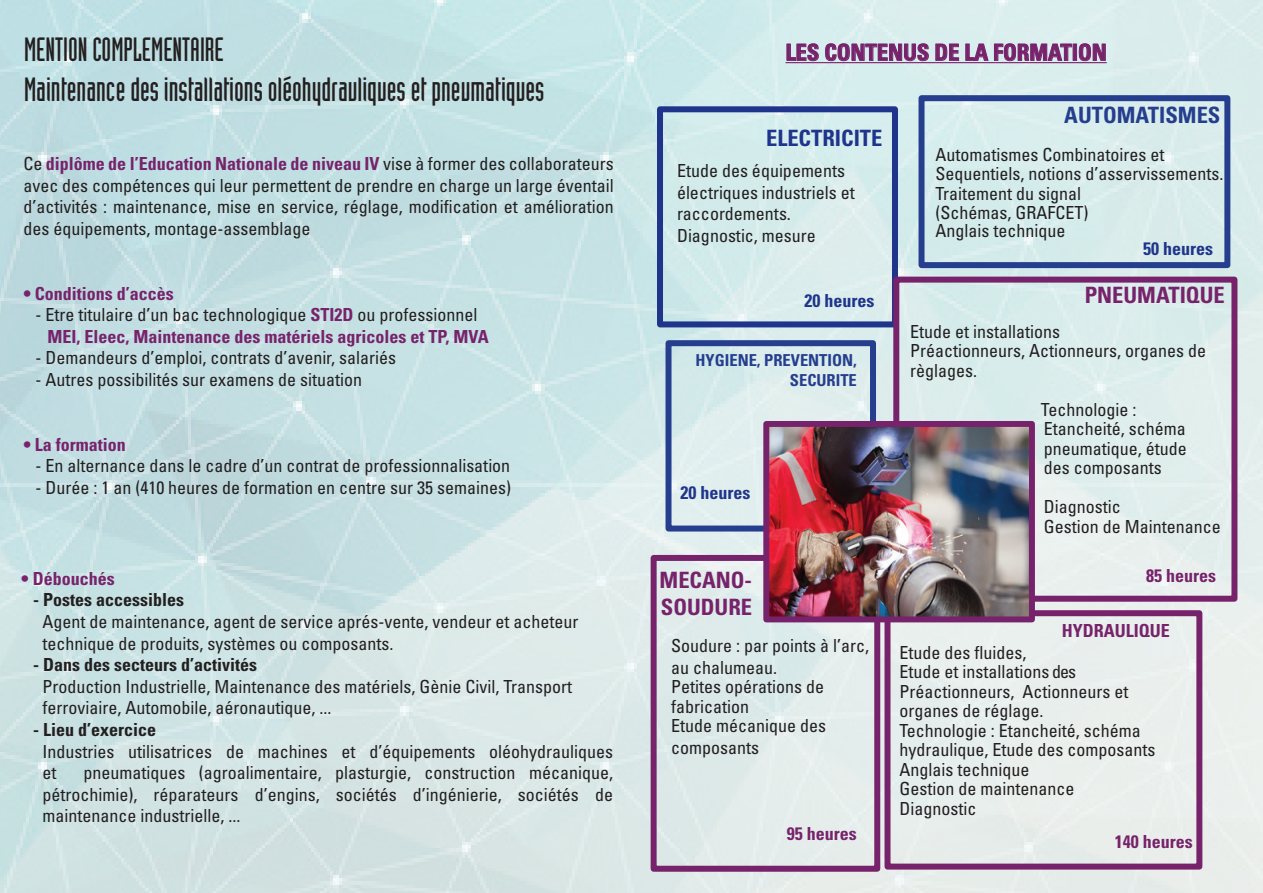
<style>
.page{position:relative;width:1263px;height:893px;background:#fff}
.page>*{position:absolute;margin:0;border:0;box-sizing:border-box;transform-origin:0 0}
.t1{font:33px/39.6px "Industria Solid";color:#231f20}
.t2{font:700 condensed 22.5px/27px "Univers";color:#77236b}
.t3{font:700 condensed 22.5px "Univers";color:#253f8e}
.t4{font:700 condensed 22.5px "Univers";color:#1e358b}
.t5{font:condensed 18px/19.5px "Univers";color:#231f20}
.t6{font:700 condensed 18px/21.6px "Univers";color:#77236b}
.t7{font:700 condensed 18px "Univers";color:#231f20}
.t8{font:700 condensed 18px "Univers";color:#1e358b}
.t9{font:700 condensed 16.5px/19.8px "Univers";color:#253f8e;text-align:right}
.s1{font-weight:700;color:#77236b}
.s2{font-weight:400;color:#231f20}
</style>
<div class="page">
<img style="left:0;top:0;width:1263px;height:893px">
<div style="left:657px;top:106px;width:241px;height:221px;border:6px solid #1e358b"></div>
<div style="left:884px;top:610px;width:318px;height:260px;border:6px solid #77236b"></div>
<div style="left:651px;top:555px;width:229px;height:317px;border:6px solid #77236b"></div>
<div style="left:665px;top:340px;width:211px;height:191px;border:6px solid #253f8e"></div>
<div style="left:918px;top:95px;width:312px;height:173px;border:6px solid #253f8e"></div>
<hr style="left:785px;top:62px;width:322px;height:1px;background:#77236b">
<svg style="left:786px;top:43px;width:33px;height:18px"></svg>
<svg style="left:825px;top:43px;width:104px;height:18px;background:#b8aac2"></svg>
<svg style="left:935px;top:43px;width:24px;height:18px"></svg>
<svg style="left:965px;top:43px;width:107px;height:18px;background:#bbafc5"></svg>
<svg style="left:1078px;top:43px;width:28px;height:18px"></svg>
<div style="left:893px;top:277px;width:344px;height:325px;border:6px solid #77236b"></div>
<img style="left:770px;top:428px;width:258px;height:187px">
<div style="left:763px;top:421px;width:272px;height:201px;border:6px solid #77236b"></div>
<h1 class="t1" style="left:24px;top:29px;width:522px">MENTION COMPLEMENTAIRE<br>Maintenance des installations oléohydrauliques et pneumatiques</h1>
<p class="t5" style="left:23px;top:152px;width:592px;line-height:21.6px;text-align:justify">Ce <span class="s1">diplôme de l’Education Nationale de niveau IV</span> vise à former des collaborateurs avec des compétences qui leur permettent de prendre en charge un large éventail d’activités : maintenance, mise en service, réglage, modification et amélioration des équipements, montage-assemblage</p>
<p class="t6" style="left:23px;top:282px;width:152px">• Conditions d’accès</p>
<p class="t6" style="left:47px;top:304px;width:443px;text-indent:-12px"><span class="s2">- Etre titulaire d’un bac technologique</span> STI2D <span class="s2">ou professionnel<br></span>MEI, Eleec, Maintenance des matériels agricoles et TP, MVA</p>
<p class="t5" style="left:35px;top:348px;width:362px">- Demandeurs d’emploi, contrats d’avenir, salariés</p>
<p class="t5" style="left:35px;top:370px;width:328px">- Autres possibilités sur examens de situation</p>
<p class="t6" style="left:23px;top:433px;width:104px">• La formation</p>
<p class="t5" style="left:35px;top:456px;width:476px">- En alternance dans le cadre d’un contrat de professionnalisation</p>
<p class="t5" style="left:35px;top:478px;width:477px">- Durée : 1 an (410 heures de formation en centre sur 35 semaines)</p>
<p class="t6" style="left:21px;top:568px;width:95px">• Débouchés</p>
<p class="t7" style="left:33px;top:589px;width:152px">- Postes accessibles</p>
<p class="t5" style="left:43px;top:611px;width:537px;line-height:21.6px">Agent de maintenance, agent de service aprés-vente, vendeur et acheteur technique de produits, systèmes ou composants.</p>
<p class="t7" style="left:33px;top:654px;width:225px">- Dans des secteurs d’activités</p>
<p class="t5" style="left:43px;top:675px;width:531px;line-height:21.6px">Production Industrielle, Maintenance des matériels, Gènie Civil, Transport ferroviaire, Automobile, aéronautique, ...</p>
<p class="t7" style="left:33px;top:719px;width:124px">- Lieu d’exercice</p>
<p class="t5" style="left:43px;top:740px;width:572px;line-height:21.6px">Industries utilisatrices de machines et d’équipements oléohydrauliques et</p>
<p class="t5" style="left:43px;top:762px;width:572px;line-height:21.6px;text-align:justify;text-indent:41px">pneumatiques (agroalimentaire, plasturgie, construction mécanique, pétrochimie), réparateurs d’engins, sociétés d’ingénierie, sociétés de maintenance industrielle, ...</p>
<p class="t2" style="left:785px;top:39px;width:323px">LES CONTENUS DE LA FORMATION</p>
<p class="t4" style="left:766px;top:124px;width:118px">ELECTRICITE</p>
<p class="t5" style="left:677px;top:160px;width:179px;line-height:21.6px">Etude des équipements électriques industriels et raccordements.<br>Diagnostic, mesure</p>
<p class="t8" style="left:805px;top:289px;width:71px">20 heures</p>
<p class="t9" style="left:695px;top:350px;width:163px">HYGIENE, PREVENTION,<br>SECURITE</p>
<p class="t8" style="left:680px;top:482px;width:71px">20 heures</p>
<p class="t2" style="left:660px;top:566px;width:94px">MECANO-<br>SOUDURE</p>
<p class="t5" style="left:671px;top:635px;width:199px;line-height:21.6px">Soudure : par points à l’arc, au chalumeau.</p>
<p class="t5" style="left:671px;top:677px;width:156px">Petites opérations de fabrication<br>Etude mécanique des</p>
<p class="t5" style="left:671px;top:737px;width:89px">composants</p>
<p class="t6" style="left:787px;top:823px;width:71px">95 heures</p>
<p class="t3" style="left:1064px;top:101px;width:158px">AUTOMATISMES</p>
<p class="t5" style="left:935px;top:145px;width:289px;line-height:19px">Automatismes Combinatoires et<br>Sequentiels, notions d’asservissements.<br>Traitement du signal<br>(Schémas, GRAFCET)<br>Anglais technique</p>
<p class="t8" style="left:1143px;top:238px;width:71px">50 heures</p>
<p class="t2" style="left:1085px;top:281px;width:141px">PNEUMATIQUE</p>
<p class="t5" style="left:910px;top:321px;width:297px">Etude et installations<br>Préactionneurs, Actionneurs, organes de règlages.</p>
<p class="t5" style="left:1041px;top:399px;width:147px">Technologie :<br>Etancheité, schéma pneumatique, étude des composants</p>
<p class="t5" style="left:1044px;top:497px;width:178px">Diagnostic<br>Gestion de Maintenance</p>
<p class="t6" style="left:1146px;top:565px;width:71px">85 heures</p>
<p class="t6" style="left:1062px;top:620px;width:109px">HYDRAULIQUE</p>
<p class="t5" style="left:899px;top:642px;width:257px">Etude des fluides,<br>Etude et installations des<br>Préactionneurs, Actionneurs et organes de réglage.<br>Technologie : Etancheité, schéma hydraulique, Etude des composants<br>Anglais technique<br>Gestion de maintenance<br>Diagnostic</p>
<p class="t6" style="left:1115px;top:830px;width:79px">140 heures</p>
</div>
